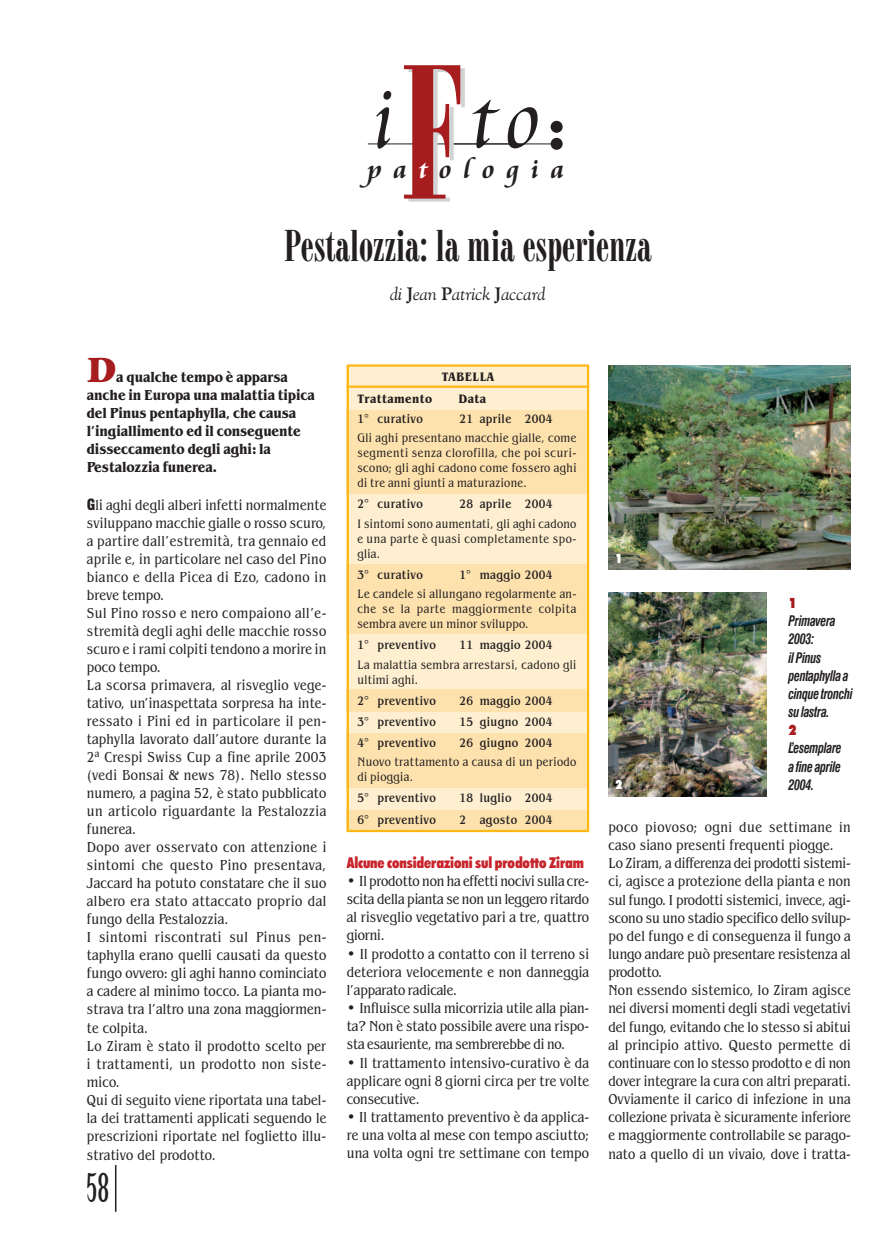
<style>
.page{position:relative;width:893px;height:1233px;background:#fff}
.page>*{position:absolute;margin:0;border:0;box-sizing:border-box;transform-origin:0 0}
.t1{font:180px "Modern 735 BT Roman A";color:#a61c1f}
.t2{font:300 90px "Cataneo BT";color:#231f20}
.t3{font:42px "Modern 735 BT Roman A";color:#231f20}
.t4{font:39px "Birch";color:#231f20}
.t5{font:800 36px "Isbell IT Cby BT";color:#a61c1f}
.t6{font:700 27px "Cataneo BT";letter-spacing:.43em;color:#231f20}
.t7{font:italic 18px "Goudy Old Style BT";color:#231f20}
.t8{font:condensed 15px/18px "Benguiat IT Cby BT";letter-spacing:.01em;color:#231f20;text-align:justify}
.t9{font:700 condensed 15px/18px "Benguiat IT Cby BT";letter-spacing:-.01em;color:#231f20}
.t10{font:900 condensed 15px "Futura BT";letter-spacing:-.01em;color:#c8242b}
.t11{font:italic 700 condensed 14.25px/18.1px "Swiss 721 BT";letter-spacing:-.03em;color:#231f20;scale:.85 1}
.t12{font:900 14.25px "Futura BT";color:#a61c1f;scale:.85 1}
.t13{font:condensed 12.75px/15px "Benguiat IT Cby BT";letter-spacing:.03em;color:#231f20;text-align:justify}
.t14{font:500 condensed 12.75px "Benguiat IT Cby BT";letter-spacing:.025em;color:#231f20}
.t15{font:700 condensed 12.75px "Benguiat IT Cby BT";letter-spacing:.025em;color:#231f20}
.t16{font:900 12.75px "Futura BT";color:#fff;scale:.85 1}
.s1{font-weight:700;font-style:normal}
.s2{color:#fff}
.s3{font-family:"Swiss 721 BT";font-weight:900}
</style>
<div class="page">
<hr style="left:368px;top:144px;width:191px;height:1px;background:#231f20">
<div style="left:550px;top:138px;width:12px;height:12px;background:#231f20;border-radius:50%"></div>
<div style="left:550px;top:121px;width:12px;height:12px;background:#231f20;border-radius:50%"></div>
<img style="left:608px;top:592px;width:159px;height:204px">
<img style="left:608px;top:365px;width:242px;height:204px">
<div style="left:347px;top:410px;width:242px;height:84px;background:#fee2ae"></div>
<div style="left:347px;top:494px;width:242px;height:70px;background:#feefd0"></div>
<div style="left:347px;top:564px;width:242px;height:70px;background:#fee2ae"></div>
<div style="left:347px;top:634px;width:242px;height:56px;background:#feefd0"></div>
<div style="left:347px;top:690px;width:242px;height:22px;background:#fee2ae"></div>
<div style="left:347px;top:712px;width:242px;height:21px;background:#feefd0"></div>
<div style="left:347px;top:733px;width:242px;height:55px;background:#fee2ae"></div>
<div style="left:347px;top:788px;width:242px;height:22px;background:#feefd0"></div>
<div style="left:347px;top:810px;width:242px;height:21px;background:#fee2ae"></div>
<div style="left:347px;top:367px;width:242px;height:43px;background:#feefd0"></div>
<div style="left:347px;top:364px;width:242px;height:468px;border:2px solid #fcb814"></div>
<hr style="left:115px;top:1165px;width:1px;height:47px;background:#231f20">
<hr style="left:347px;top:386px;width:242px;height:2px;background:#fcb814">
<h1 class="t1" style="left:400px;top:70px;width:66px">F</h1>
<h3 class="t3" style="left:284px;top:231px;width:369px">Pestalozzia: la mia esperienza</h3>
<p class="t7" style="left:390px;top:287px;width:157px">di <span class="s1">J</span>ean <span class="s1">P</span>atrick <span class="s1">J</span>accard</p>
<h2 class="t2" style="left:374px;top:73px;width:170px">i to</h2>
<h3 class="t6" style="left:367px;top:156px;width:198px">p a<span class="s2">t</span>ologia</h3>
<h3 class="t5" style="left:87px;top:357px;width:31px">D</h3>
<p class="t9" style="left:87px;top:370px;width:230px;text-indent:29px">a qualche tempo è apparsa anche in Europa una malattia tipica del Pinus pentaphylla, che causa l’ingiallimento ed il conseguente disseccamento degli aghi: la<br>Pestalozzia funerea.</p>
<p class="t8" style="left:87px;top:497px;width:241px;text-align:left"><span class="s3">G</span>li aghi degli alberi infetti normalmente sviluppano macchie gialle o rosso scuro, a partire dall’estremità, tra gennaio ed aprile e, in particolare nel caso del Pino bianco e della Picea di Ezo, cadono in breve tempo.<br>Sul Pino rosso e nero compaiono all’e&shy;stremità degli aghi delle macchie rosso scuro e i rami colpiti tendono a morire in poco tempo.<br>La scorsa primavera, al risveglio vege&shy;tativo, un’inaspettata sorpresa ha inte&shy;ressato i Pini ed in particolare il pen&shy;taphylla lavorato dall’autore durante la 2<sup>a</sup> Crespi Swiss Cup a fine aprile 2003 (vedi Bonsai &amp; news 78). Nello stesso numero, a pagina 52, è stato pubblicato un articolo riguardante la Pestalozzia funerea.<br>Dopo aver osservato con attenzione i sintomi che questo Pino presentava, Jaccard ha potuto constatare che il suo albero era stato attaccato proprio dal fungo della Pestalozzia.<br>I sintomi riscontrati sul Pinus pen&shy;taphylla erano quelli causati da questo fungo ovvero: gli aghi hanno cominciato a cadere al minimo tocco. La pianta mo&shy;strava tra l’altro una zona maggiormen&shy;te colpita.<br>Lo Ziram è stato il prodotto scelto per i trattamenti, un prodotto non siste&shy;mico.<br>Qui di seguito viene riportata una tabel&shy;la dei trattamenti applicati seguendo le prescrizioni riportate nel foglietto illu&shy;strativo del prodotto.</p>
<h3 class="t4" style="left:87px;top:1172px;width:24px">58</h3>
<p class="t15" style="left:442px;top:372px;width:54px">TABELLA</p>
<p class="t15" style="left:357px;top:394px;width:76px">Trattamento</p>
<p class="t15" style="left:458px;top:394px;width:29px">Data</p>
<p class="t14" style="left:357px;top:414px;width:67px">1° curativo</p>
<p class="t14" style="left:459px;top:414px;width:95px">21 aprile 2004</p>
<p class="t13" style="left:357px;top:432px;width:221px">Gli aghi presentano macchie gialle, come segmenti senza clorofilla, che poi scuri&shy;scono; gli aghi cadono come fossero aghi di tre anni giunti a maturazione.</p>
<p class="t14" style="left:357px;top:499px;width:67px">2° curativo</p>
<p class="t14" style="left:459px;top:499px;width:95px">28 aprile 2004</p>
<p class="t13" style="left:357px;top:517px;width:220px">I sintomi sono aumentati, gli aghi cadono e una parte è quasi completamente spo&shy;glia.</p>
<p class="t14" style="left:357px;top:570px;width:67px">3° curativo</p>
<p class="t14" style="left:459px;top:570px;width:95px">1° maggio 2004</p>
<p class="t13" style="left:357px;top:588px;width:220px">Le candele si allungano regolarmente an&shy;che se la parte maggiormente colpita sembra avere un minor sviluppo.</p>
<p class="t14" style="left:357px;top:640px;width:80px">1° preventivo</p>
<p class="t14" style="left:459px;top:640px;width:95px">11 maggio 2004</p>
<p class="t13" style="left:357px;top:658px;width:220px">La malattia sembra arrestarsi, cadono gli ultimi aghi.</p>
<p class="t14" style="left:357px;top:696px;width:80px">2° preventivo</p>
<p class="t14" style="left:459px;top:696px;width:95px">26 maggio 2004</p>
<p class="t14" style="left:357px;top:717px;width:80px">3° preventivo</p>
<p class="t14" style="left:459px;top:717px;width:95px">15 giugno 2004</p>
<p class="t14" style="left:357px;top:738px;width:80px">4° preventivo</p>
<p class="t14" style="left:459px;top:738px;width:95px">26 giugno 2004</p>
<p class="t13" style="left:357px;top:756px;width:220px">Nuovo trattamento a causa di un periodo di pioggia.</p>
<p class="t14" style="left:357px;top:793px;width:80px">5° preventivo</p>
<p class="t14" style="left:459px;top:793px;width:95px">18 luglio 2004</p>
<p class="t14" style="left:357px;top:815px;width:80px">6° preventivo</p>
<p class="t14" style="left:459px;top:815px;width:95px">2 agosto 2004</p>
<p class="t10" style="left:347px;top:855px;width:239px">Alcune considerazioni sul prodotto Ziram</p>
<p class="t8" style="left:347px;top:873px;width:244px">• Il prodotto non ha effetti nocivi sulla cre&shy;scita della pianta se non un leggero ritardo al risveglio vegetativo pari a tre, quattro giorni.</p>
<p class="t8" style="left:347px;top:946px;width:244px">• Il prodotto a contatto con il terreno si deteriora velocemente e non danneggia l’apparato radicale.</p>
<p class="t8" style="left:347px;top:1000px;width:244px">• Influisce sulla micorrizia utile alla pian&shy;ta? Non è stato possibile avere una rispo&shy;sta esauriente, ma sembrerebbe di no.</p>
<p class="t8" style="left:347px;top:1055px;width:244px">• Il trattamento intensivo-curativo è da applicare ogni 8 giorni circa per tre volte consecutive.</p>
<p class="t8" style="left:347px;top:1109px;width:244px">• Il trattamento preventivo è da applica&shy;re una volta al mese con tempo asciutto; una volta ogni tre settimane con tempo</p>
<p class="t16" style="left:615px;top:554px;width:10px">1</p>
<p class="t16" style="left:615px;top:780px;width:10px">2</p>
<p class="t12" style="left:788px;top:598px;width:11px">1</p>
<p class="t11" style="left:788px;top:613px;width:77px">Primavera<br>2003:<br>il Pinus pentaphylla a cinque tronchi su lastra.</p>
<p class="t12" style="left:788px;top:725px;width:11px">2</p>
<p class="t11" style="left:788px;top:740px;width:64px;text-align:justify">L’esemplare a fine aprile 2004.</p>
<p class="t8" style="left:608px;top:819px;width:244px;text-align:left">poco piovoso; ogni due settimane in caso siano presenti frequenti piogge.<br>Lo Ziram, a differenza dei prodotti sistemi&shy;ci, agisce a protezione della pianta e non sul fungo. I prodotti sistemici, invece, agi&shy;scono su uno stadio specifico dello svilup&shy;po del fungo e di conseguenza il fungo a lungo andare può presentare resistenza al prodotto.<br>Non essendo sistemico, lo Ziram agisce nei diversi momenti degli stadi vegetativi del fungo, evitando che lo stesso si abitui al principio attivo. Questo permette di continuare con lo stesso prodotto e di non dover integrare la cura con altri preparati.<br>Ovviamente il carico di infezione in una collezione privata è sicuramente inferiore e maggiormente controllabile se parago&shy;nato a quello di un vivaio, dove i tratta-</p>
</div>
